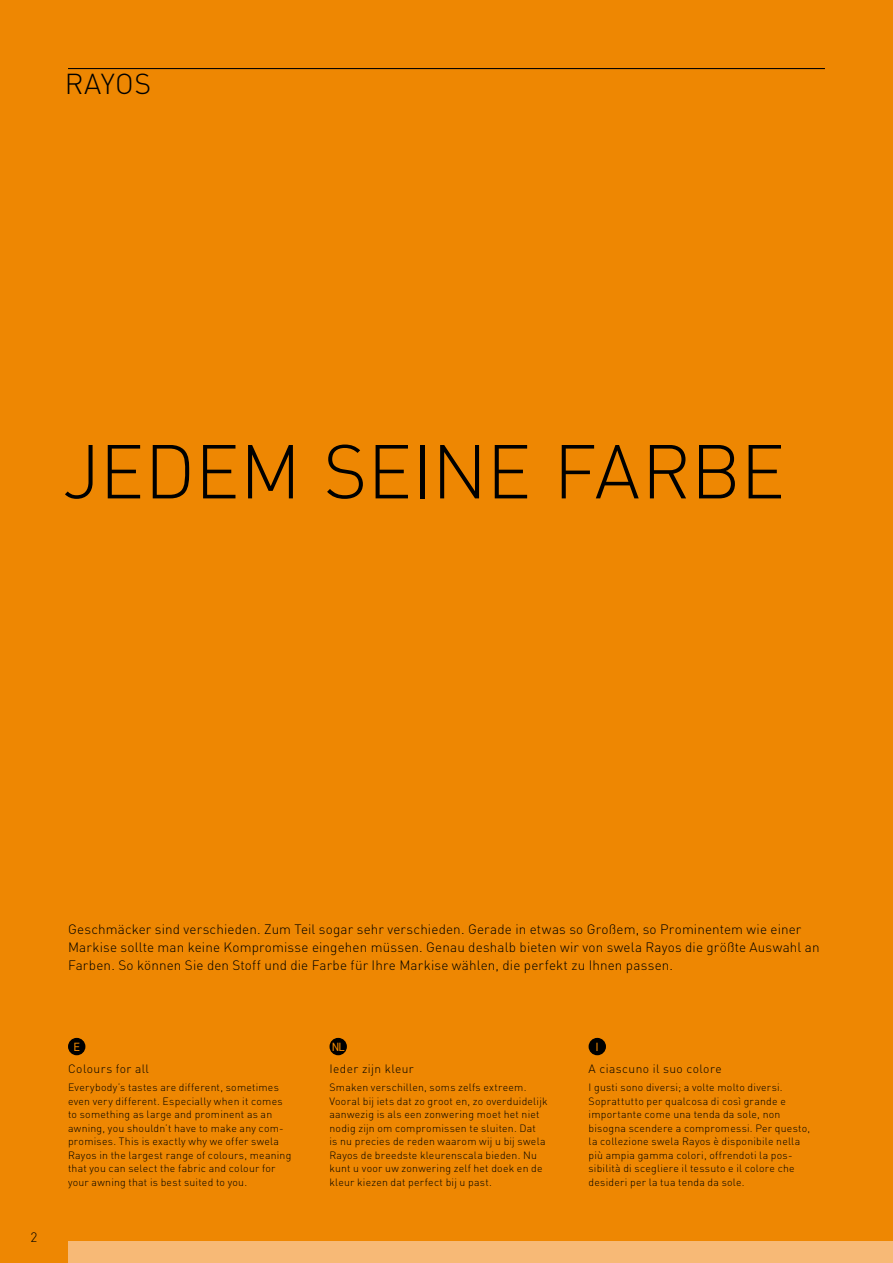
<style>
.page{position:relative;width:893px;height:1263px;background:#ee8702}
.page>*{position:absolute;margin:0;border:0;box-sizing:border-box;transform-origin:0 0}
.t1{font:300 75px "DIN";letter-spacing:-.005em;color:#000}
.t2{font:300 28.5px "DIN";letter-spacing:.015em;color:#000}
.t3{font:300 13.5px/18px "DIN";letter-spacing:.01em;color:#000}
.t4{font:300 12px "DIN";letter-spacing:.035em;color:#000}
.t5{font:12px "DIN2014";color:#ee8702}
.t6{font:300 10.5px/13.5px "DIN";letter-spacing:.02em;color:#000}
</style>
<div class="page">
<div style="left:68px;top:1242px;width:825px;height:21px;background:#f7b976"></div>
<hr style="left:68px;top:68px;width:757px;height:1px;background:#000">
<div style="left:330px;top:1039px;width:16px;height:15px;background:#000;border-radius:50%"></div>
<div style="left:329px;top:1038px;width:18px;height:17px;border:2px solid #000;border-radius:50%"></div>
<div style="left:589px;top:1039px;width:16px;height:15px;background:#000;border-radius:50%"></div>
<div style="left:589px;top:1038px;width:17px;height:17px;border:2px solid #000;border-radius:50%"></div>
<div style="left:69px;top:1039px;width:16px;height:15px;background:#000;border-radius:50%"></div>
<div style="left:68px;top:1038px;width:17px;height:17px;border:2px solid #000;border-radius:50%"></div>
<h2 class="t2" style="left:65px;top:67px;width:88px">RAYOS</h2>
<h1 class="t1" style="left:63px;top:425px;width:724px">JEDEM SEINE FARBE</h1>
<p class="t3" style="left:31px;top:1228px;width:8px">2</p>
<p class="t3" style="left:68px;top:920px;width:753px">Geschmäcker sind verschieden. Zum Teil sogar sehr verschieden. Gerade in etwas so Großem, so Prominentem wie einer<br>Markise sollte man keine Kompromisse eingehen müssen. Genau deshalb bieten wir von swela Rayos die größte Auswahl an<br>Farben. So können Sie den Stoff und die Farbe für Ihre Markise wählen, die perfekt zu Ihnen passen.</p>
<p class="t5" style="left:73px;top:1039px;width:8px">E</p>
<p class="t4" style="left:68px;top:1062px;width:83px">Colours for all</p>
<p class="t6" style="left:68px;top:1080px;width:225px">Everybody’s tastes are different, sometimes even very different. Especially when it comes to something as large and prominent as an awning, you shouldn’t have to make any com&shy;promises. This is exactly why we offer swela Rayos in the largest range of colours, meaning that you can select the fabric and colour for your awning that is best suited to you.</p>
<p class="t5" style="left:332px;top:1039px;width:14px">NL</p>
<p class="t5" style="left:596px;top:1039px;width:5px">I</p>
<p class="t4" style="left:329px;top:1062px;width:86px">Ieder zijn kleur</p>
<p class="t6" style="left:329px;top:1080px;width:220px">Smaken verschillen, soms zelfs extreem.<br>Vooral bij iets dat zo groot en, zo overduidelijk aanwezig is als een zonwering moet het niet nodig zijn om compromissen te sluiten. Dat<br>is nu precies de reden waarom wij u bij swela Rayos de breedste kleurenscala bieden. Nu kunt u voor uw zonwering zelf het doek en de kleur kiezen dat perfect bij u past.</p>
<p class="t4" style="left:589px;top:1062px;width:135px">A ciascuno il suo colore</p>
<p class="t6" style="left:589px;top:1080px;width:223px">I gusti sono diversi; a volte molto diversi.<br>Soprattutto per qualcosa di così grande e importante come una tenda da sole, non bisogna scendere a compromessi. Per questo, la collezione swela Rayos è disponibile nella più ampia gamma colori, offrendoti la pos&shy;sibilità di scegliere il tessuto e il colore che desideri per la tua tenda da sole.</p>
</div>
